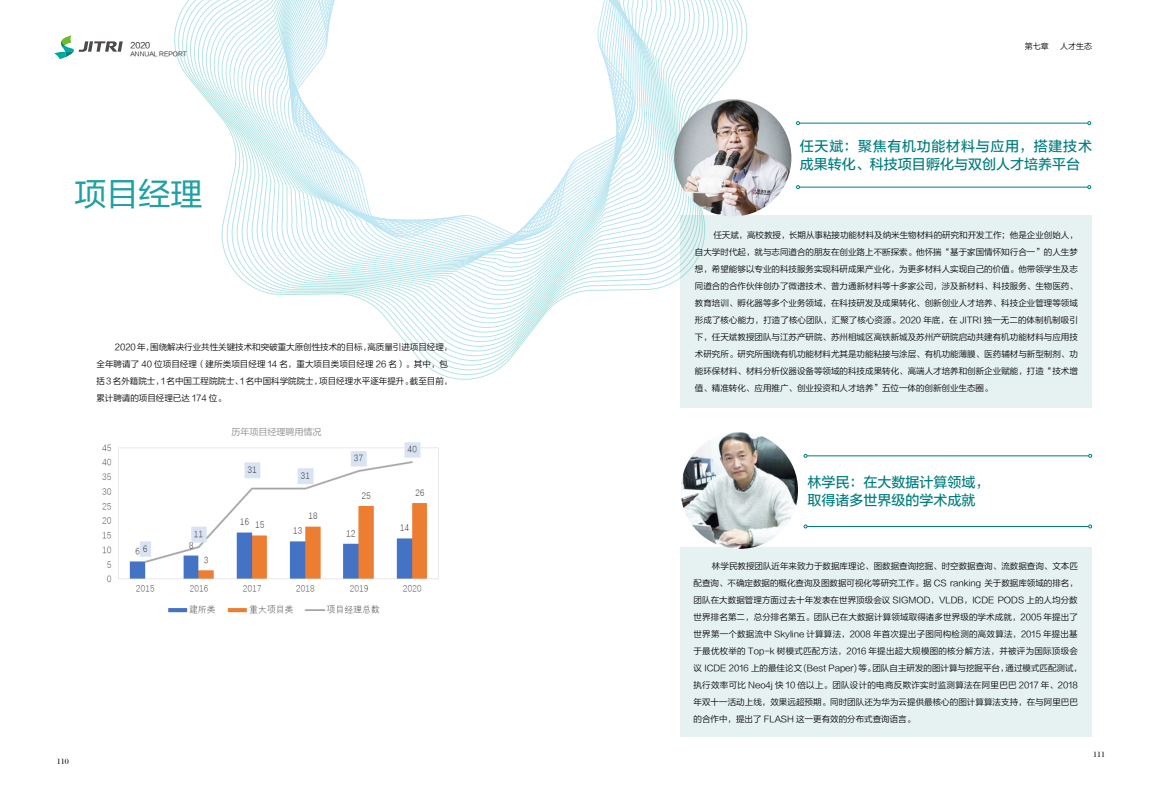
<style>
.page{position:relative;width:1163px;height:794px;background:#fff}
.page>*{position:absolute;margin:0;border:0;box-sizing:border-box;transform-origin:0 0}
.t1{font:32px "FZLTHK XHRB GBK1 0";color:#1ea0a4}
.t2{font:14px/18px "FZLTZHUNHK XHRB GBK1 0";color:#007d7e}
.t3{font:9px "FZLTXIHK XHRB GBK1 0";color:#898989}
.t4{font:8.5px/17px "FZLTXIHK XHRB GBK1 0";color:#000}
.t5{font:8px "FZLTXIHK XHRB GBK1 0";color:#000}
.t6{font:8px "FZS3 K GBK1 0";color:#000}
.t7{font:6px "FZLTXIHK XHRB GBK1 0";color:#000}
</style>
<div class="page">
<svg style="left:54px;top:35px;width:69px;height:24px"></svg>
<svg style="left:210px;top:0;width:492px;height:334px"></svg>
<svg style="left:215px;top:0;width:482px;height:329px"></svg>
<svg style="left:219px;top:0;width:473px;height:324px"></svg>
<svg style="left:223px;top:0;width:464px;height:320px"></svg>
<svg style="left:227px;top:0;width:455px;height:315px"></svg>
<svg style="left:232px;top:0;width:445px;height:310px"></svg>
<svg style="left:236px;top:0;width:436px;height:305px"></svg>
<svg style="left:240px;top:0;width:427px;height:300px"></svg>
<svg style="left:244px;top:0;width:420px;height:296px"></svg>
<svg style="left:249px;top:0;width:412px;height:291px"></svg>
<svg style="left:253px;top:0;width:406px;height:286px"></svg>
<svg style="left:257px;top:0;width:399px;height:281px"></svg>
<svg style="left:261px;top:0;width:393px;height:276px"></svg>
<svg style="left:265px;top:0;width:386px;height:271px"></svg>
<svg style="left:270px;top:0;width:379px;height:267px"></svg>
<svg style="left:274px;top:0;width:372px;height:265px"></svg>
<svg style="left:278px;top:0;width:366px;height:263px"></svg>
<svg style="left:285px;top:0;width:356px;height:244px"></svg>
<img style="left:102px;top:442px;width:337px;height:172px">
<div style="left:680px;top:215px;width:411px;height:193px;background:#e6f2f2"></div>
<hr style="left:799px;top:187px;width:288px;height:1px;background:#007d7e">
<svg style="left:796px;top:185px;width:3px;height:4px"></svg>
<img style="left:674px;top:99px;width:117px;height:117px;border-radius:59px">
<hr style="left:799px;top:123px;width:288px;height:1px;background:#007d7e">
<svg style="left:796px;top:121px;width:3px;height:4px"></svg>
<div style="left:680px;top:547px;width:411px;height:190px;background:#e6f2f2"></div>
<img style="left:680px;top:432px;width:117px;height:117px;border-radius:59px">
<hr style="left:807px;top:526px;width:281px;height:1px;background:#007d7e">
<svg style="left:803px;top:524px;width:4px;height:4px"></svg>
<hr style="left:807px;top:455px;width:281px;height:1px;background:#007d7e">
<svg style="left:803px;top:454px;width:4px;height:4px"></svg>
<svg style="left:1088px;top:454px;width:3px;height:4px"></svg>
<p class="t5" style="left:130px;top:41px;width:21px">2020</p>
<p class="t5" style="left:1024px;top:41px;width:25px">第七章</p>
<p class="t5" style="left:1059px;top:41px;width:33px">人才生态</p>
<p class="t7" style="left:130px;top:50px;width:58px">ANNUAL REPORT</p>
<h1 class="t1" style="left:74px;top:176px;width:129px">项目经理</h1>
<p class="t4" style="left:96px;top:339px;width:357px;text-indent:18px">2020年，围绕解决行业共性关键技术和突破重大原创性技术的目标，高质量引进项目经理，全年聘请了 40 位项目经理（建所类项目经理 14 名，重大项目类项目经理 26 名）。其中，包括 3 名外籍院士，1 名中国工程院院士、1 名中国科学院院士，项目经理水平逐年提升。截至目前，累计聘请的项目经理已达 174 位。</p>
<p class="t3" style="left:231px;top:426px;width:91px">历年项目经理聘用情况</p>
<p class="t6" style="left:57px;top:756px;width:13px">110</p>
<h2 class="t2" style="left:799px;top:137px;width:293px">任天斌：聚焦有机功能材料与应用，搭建技术成果转化、科技项目孵化与双创人才培养平台</h2>
<p class="t4" style="left:694px;top:227px;width:384px;text-align:justify;text-indent:18px">任天斌，高校教授，长期从事粘接功能材料及纳米生物材料的研究和开发工作；他是企业创始人，自大学时代起，就与志同道合的朋友在创业路上不断探索。他怀揣“基于家国情怀知行合一”的人生梦想，希望能够以专业的科技服务实现科研成果产业化，为更多材料人实现自己的价值。他带领学生及志同道合的合作伙伴创办了微谱技术、普力通新材料等十多家公司，涉及新材料、科技服务、生物医药、教育培训、孵化器等多个业务领域，在科技研发及成果转化、创新创业人才培养、科技企业管理等领域形成了核心能力，打造了核心团队，汇聚了核心资源。2020 年底，在 JITRI 独一无二的体制机制吸引下，任天斌教授团队与江苏产研院、苏州相城区高铁新城及苏州产研院启动共建有机功能材料与应用技术研究所。研究所围绕有机功能材料尤其是功能粘接与涂层、有机功能薄膜、医药辅材与新型制剂、功能环保材料、材料分析仪器设备等领域的科技成果转化、高端人才培养和创新企业赋能，打造“技术增值、精准转化、应用推广、创业投资和人才培养”五位一体的创新创业生态圈。</p>
<h2 class="t2" style="left:807px;top:474px;width:183px">林学民：在大数据计算领域，取得诸多世界级的学术成就</h2>
<p class="t4" style="left:693px;top:557px;width:390px;text-indent:18px">林学民教授团队近年来致力于数据库理论、图数据查询挖掘、时空数据查询、流数据查询、文本匹配查询、不确定数据的概化查询及图数据可视化等研究工作。据 CS ranking 关于数据库领域的排名，团队在大数据管理方面过去十年发表在世界顶级会议 SIGMOD，VLDB，ICDE PODS 上的人均分数世界排名第二，总分排名第五。团队已在大数据计算领域取得诸多世界级的学术成就，2005 年提出了世界第一个数据流中 Skyline 计算算法，2008 年首次提出子图同构检测的高效算法，2015 年提出基于最优枚举的 Top-k 树模式匹配方法，2016 年提出超大规模图的核分解方法，并被评为国际顶级会议 ICDE 2016 上的最佳论文 (Best Paper) 等。团队自主研发的图计算与挖掘平台，通过模式匹配测试，执行效率可比 Neo4j 快 10 倍以上。团队设计的电商反欺诈实时监测算法在阿里巴巴 2017 年、2018年双十一活动上线，效果远超预期。同时团队还为华为云提供最核心的图计算算法支持，在与阿里巴巴的合作中，提出了 FLASH 这一更有效的分布式查询语言。</p>
<p class="t6" style="left:1092px;top:750px;width:13px">111</p>
</div>
